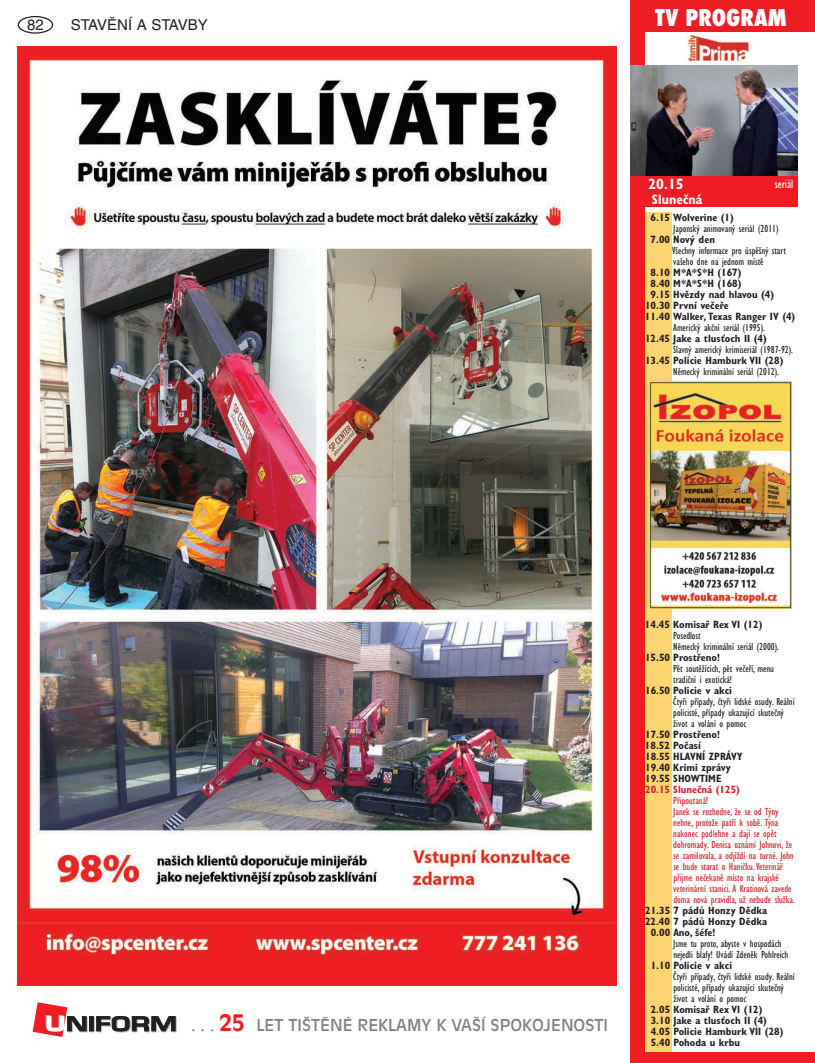
<style>
.page{position:relative;width:815px;height:1063px;background:#fff}
.page>*{position:absolute;margin:0;border:0;box-sizing:border-box;transform-origin:0 0}
.t1{font:800 condensed 22.5px "Futura";color:#fff}
.t2{font:16.25px "Antique Olive CE";color:#808285}
.t3{font:15px "Helvetica CE";color:#231f20}
.t4{font:700 condensed 15px "Gill Sans CE";color:#fff}
.t5{font:700 condensed 13.75px "Gill Sans CE";color:#fff}
.t6{font:condensed 12.5px "Gill Sans CE";color:#fff}
.t7{font:condensed 10.62px/11px "Gill Sans CE";color:#231f20}
.t8{font:700 condensed 10.62px/11px "Gill Sans CE";color:#231f20}
.t9{font:condensed 10.62px/11px "Gill Sans CE";color:#d1232a}
.t10{font:700 condensed 10.62px "Gill Sans CE";color:#d1232a}
.s1{font-weight:700;font-size:22.5px;color:#ee1d23}
</style>
<div class="page">
<div style="left:18px;top:16px;width:35px;height:18px;border:1px solid #231f20;border-radius:50%"></div>
<svg style="left:90px;top:1017px;width:5px;height:15px"></svg>
<svg style="left:89px;top:1016px;width:5px;height:15px"></svg>
<svg style="left:96px;top:1016px;width:81px;height:16px"></svg>
<svg style="left:33px;top:1002px;width:55px;height:35px"></svg>
<img style="left:18px;top:46px;width:599px;height:939px">
<div style="left:631px;top:0;width:184px;height:32px;background:#ee1d23"></div>
<div style="left:631px;top:175px;width:166px;height:32px;background:#ee1d23"></div>
<img style="left:687px;top:33px;width:63px;height:29px">
<div style="left:631px;top:0;width:14px;height:1063px;background:#ee1d23"></div>
<div style="left:631px;top:1052px;width:184px;height:11px;background:#ee1d23"></div>
<div style="left:645px;top:213px;width:26px;height:839px;background:#fdd472"></div>
<img style="left:631px;top:66px;width:166px;height:109px">
<img style="left:649px;top:382px;width:142px;height:227px">
<h3 class="t3" style="left:27px;top:16px;width:18px">82</h3>
<h3 class="t3" style="left:71px;top:16px;width:138px">STAVĚNÍ A STAVBY</h3>
<h1 class="t1" style="left:655px;top:2px;width:133px">TV PROGRAM</h1>
<h3 class="t4" style="left:648px;top:175px;width:37px">20.15</h3>
<p class="t5" style="left:652px;top:191px;width:52px">Slunečná</p>
<p class="t6" style="left:775px;top:176px;width:20px">seriál</p>
<p class="t8" style="left:651px;top:212px;width:85px">6.15 Wolverine (1)</p>
<p class="t7" style="left:673px;top:223px;width:107px">Japonský animovaný seriál (2011)</p>
<p class="t8" style="left:651px;top:234px;width:66px">7.00 Nový den</p>
<p class="t7" style="left:672px;top:245px;width:115px">Všechny informace pro úspěšný start vašeho dne na jednom místě</p>
<p class="t8" style="left:651px;top:267px;width:92px">8.10 M*A*S*H (167)</p>
<p class="t8" style="left:651px;top:278px;width:92px">8.40 M*A*S*H (168)</p>
<p class="t8" style="left:651px;top:289px;width:125px">9.15 Hvězdy nad hlavou (4)</p>
<p class="t8" style="left:645px;top:300px;width:85px">10.30 První večeře</p>
<p class="t8" style="left:645px;top:311px;width:152px">11.40 Walker, Texas Ranger IV (4)</p>
<p class="t7" style="left:673px;top:322px;width:93px">Americký akční seriál (1995).</p>
<p class="t8" style="left:645px;top:333px;width:123px">12.45 Jake a tlusťoch II (4)</p>
<p class="t7" style="left:673px;top:344px;width:121px">Slavný americký krimiseriál (1987-92).</p>
<p class="t8" style="left:645px;top:355px;width:140px">13.45 Policie Hamburk VII (28)</p>
<p class="t7" style="left:673px;top:366px;width:107px">Německý kriminální seriál (2012).</p>
<h2 class="t2" style="left:191px;top:1016px;width:418px">. . . <span class="s1">25</span> LET TIŠTĚNÉ REKLAMY K VAŠÍ SPOKOJENOSTI</h2>
<p class="t8" style="left:645px;top:619px;width:119px">14.45 Komisař Rex VI (12)</p>
<p class="t7" style="left:673px;top:630px;width:107px">Posedlost<br>Německý kriminální seriál (2000).</p>
<p class="t8" style="left:645px;top:652px;width:76px">15.50 Prostřeno!</p>
<p class="t7" style="left:673px;top:663px;width:102px">Pět soutěžících, pět večeří, menu tradiční i exotická!</p>
<p class="t8" style="left:645px;top:685px;width:88px">16.50 Policie v akci</p>
<p class="t7" style="left:673px;top:696px;width:123px">Čtyři případy, čtyři lidské osudy. Reální policisté, případy ukazující skutečný život a volání o pomoc</p>
<p class="t8" style="left:645px;top:729px;width:99px">17.50 Prostřeno!<br>18.52 Počasí<br>18.55 HLAVNÍ ZPRÁVY<br>19.40 Krimi zprávy<br>19.55 SHOWTIME</p>
<p class="t10" style="left:645px;top:783px;width:96px">20.15 Slunečná (125)</p>
<p class="t9" style="left:673px;top:795px;width:123px">Připoutaná!<br>Janek se rozhodne, že se od Týny nehne, protože patří k sobě. Týna nakonec podlehne a dají se opět dohromady. Denisa oznámí Johnovi, že se zamilovala, a odjíždí na turné. John se bude starat o Haničku.Veterinář přijme nečekaně místo na krajské veterinární stanici. A Kratinová zavede doma nová pravidla, už nebude služka.</p>
<p class="t8" style="left:645px;top:905px;width:123px">21.35 7 pádů Honzy Dědka</p>
<p class="t8" style="left:645px;top:916px;width:124px">22.40 7 pádů Honzy Dědka</p>
<p class="t8" style="left:651px;top:927px;width:66px">0.00 Ano, šéfe!</p>
<p class="t7" style="left:673px;top:938px;width:117px">Jsme tu proto, abyste v hospodách nejedli blafy! Uvádí Zdeněk Pohlreich</p>
<p class="t8" style="left:651px;top:960px;width:83px">1.10 Policie v akci</p>
<p class="t7" style="left:673px;top:971px;width:123px">Čtyři případy, čtyři lidské osudy. Reální policisté, případy ukazující skutečný život a volání o pomoc</p>
<p class="t8" style="left:651px;top:1004px;width:134px">2.05 Komisař Rex VI (12)<br>3.10 Jake a tlusťoch II (4)<br>4.05 Policie Hamburk VII (28)<br>5.40 Pohoda u krbu</p>
</div>
